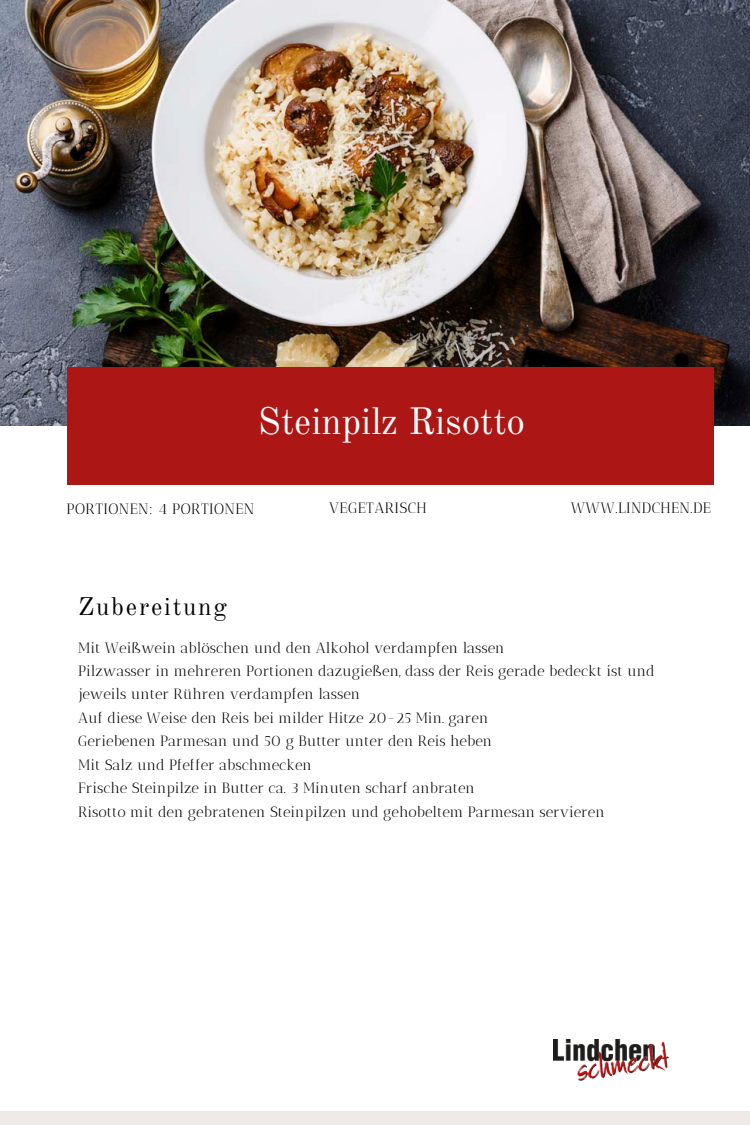
<style>
.page{position:relative;width:750px;height:1125px;background:#fff}
.page>*{position:absolute;margin:0;border:0;box-sizing:border-box;transform-origin:0 0}
.t1{font:37.5px "Old Standard";color:#fff}
.t2{font:25px "Old Standard";letter-spacing:.07em;color:#000}
.t3{font:15px "Antic Didone";letter-spacing:.025em;color:#000}
.t4{font:14.88px/23.5px "Antic Didone";color:#000}
</style>
<div class="page">
<div style="left:0;top:1111px;width:750px;height:14px;background:#efeae7"></div>
<img style="left:0;top:0;width:750px;height:426px">
<div style="left:67px;top:367px;width:647px;height:117px;background:#ac1716"></div>
<img style="left:554px;top:1040px;width:115px;height:40px">
<h1 class="t1" style="left:258px;top:398px;width:269px">Steinpilz Risotto</h1>
<p class="t3" style="left:67px;top:500px;width:189px">PORTIONEN: 4 PORTIONEN</p>
<p class="t3" style="left:329px;top:499px;width:99px">VEGETARISCH</p>
<p class="t3" style="left:571px;top:499px;width:142px">WWW.LINDCHEN.DE</p>
<h2 class="t2" style="left:78px;top:591px;width:150px">Zubereitung</h2>
<p class="t4" style="left:78px;top:636px;width:578px">Mit Weißwein ablöschen und den Alkohol verdampfen lassen<br>Pilzwasser in mehreren Portionen dazugießen, dass der Reis gerade bedeckt ist und jeweils unter Rühren verdampfen lassen<br>Auf diese Weise den Reis bei milder Hitze 20-25 Min. garen<br>Geriebenen Parmesan und 50 g Butter unter den Reis heben<br>Mit Salz und Pfeffer abschmecken<br>Frische Steinpilze in Butter ca. 3 Minuten scharf anbraten<br>Risotto mit den gebratenen Steinpilzen und gehobeltem Parmesan servieren</p>
</div>
